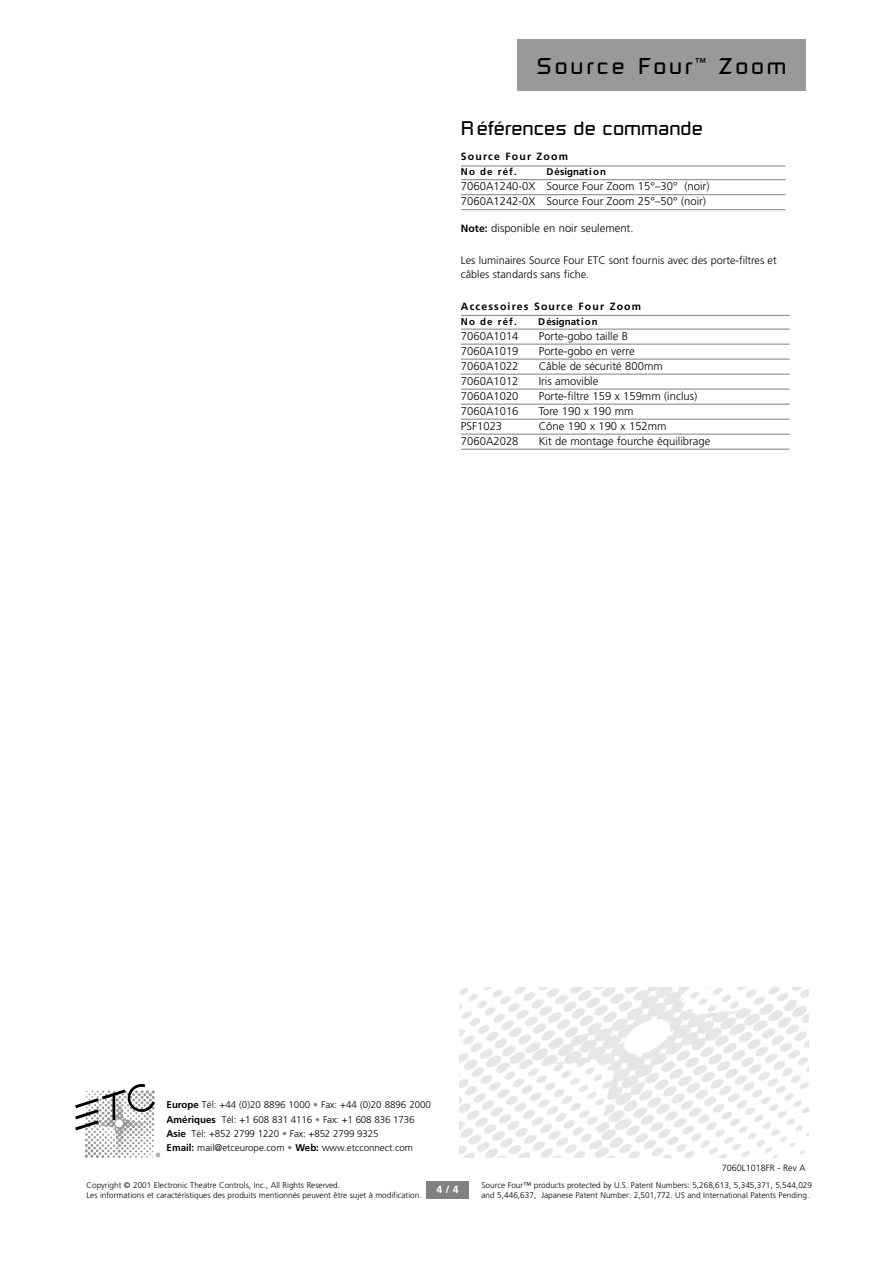
<style>
.page{position:relative;width:893px;height:1262px;background:#fff}
.page>*{position:absolute;margin:0;border:0;box-sizing:border-box;transform-origin:0 0}
.t1{font:22.5px "Russell Square";letter-spacing:.125em;color:#000}
.t2{font:19.5px "Russell Square";color:#000}
.t3{font:300 11.25px/15px "Frutiger";color:#000}
.t4{font:300 10.8px/13.5px "Frutiger";color:#000}
.t5{font:700 10.5px "Frutiger";letter-spacing:.11em;color:#000}
.t6{font:700 10.5px "Frutiger";color:#fff}
.t7{font:300 9.75px/14.2px "Frutiger";color:#000}
.t8{font:700 9.75px "Frutiger";color:#000}
.t9{font:700 9.75px "Frutiger";letter-spacing:.11em;color:#000}
.t10{font:300 9px "Frutiger";color:#000}
.t11{font:300 8.25px/10.5px "Frutiger";color:#000}
.s1{font-weight:700;font-size:10.5px}
.s2{font-weight:700}
.s3{font-weight:700;color:#808080}
</style>
<div class="page">
<hr style="left:461px;top:166px;width:324px;height:1px;background:#808080">
<hr style="left:461px;top:179px;width:324px;height:1px;background:#808080">
<hr style="left:461px;top:194px;width:324px;height:1px;background:#808080">
<hr style="left:461px;top:209px;width:324px;height:1px;background:#808080">
<hr style="left:461px;top:315px;width:328px;height:1px;background:#808080">
<hr style="left:461px;top:329px;width:328px;height:1px;background:#808080">
<hr style="left:461px;top:344px;width:328px;height:1px;background:#808080">
<hr style="left:461px;top:359px;width:328px;height:1px;background:#808080">
<hr style="left:461px;top:374px;width:328px;height:1px;background:#808080">
<hr style="left:461px;top:389px;width:328px;height:1px;background:#808080">
<hr style="left:461px;top:404px;width:328px;height:1px;background:#808080">
<hr style="left:461px;top:419px;width:328px;height:1px;background:#808080">
<hr style="left:461px;top:434px;width:328px;height:1px;background:#808080">
<hr style="left:461px;top:449px;width:328px;height:1px;background:#808080">
<div style="left:426px;top:1181px;width:42px;height:17px;background:#808080"></div>
<img style="left:459px;top:987px;width:349px;height:170px">
<div style="left:517px;top:40px;width:288px;height:51px;background:#999"></div>
<svg style="left:75px;top:1084px;width:85px;height:73px"></svg>
<h1 class="t1" style="left:536px;top:58px;width:251px">Source Four <sup>™</sup> Zoom</h1>
<h2 class="t2" style="left:461px;top:121px;width:243px">Références de commande</h2>
<p class="t5" style="left:461px;top:152px;width:109px">Source Four Zoom</p>
<p class="t9" style="left:461px;top:168px;width:57px">No de réf.</p>
<p class="t8" style="left:546px;top:168px;width:61px">Désignation</p>
<p class="t3" style="left:461px;top:180px;width:250px">7060A1240-0X Source Four Zoom 15°–30° (noir)<br>7060A1242-0X Source Four Zoom 25°–50° (noir)</p>
<p class="t3" style="left:461px;top:222px;width:174px"><span class="s1">Note:</span> disponible en noir seulement.</p>
<p class="t4" style="left:461px;top:255px;width:317px">Les luminaires Source Four ETC sont fournis avec des porte-filtres et câbles standards sans fiche.</p>
<p class="t5" style="left:461px;top:302px;width:182px">Accessoires Source Four Zoom</p>
<p class="t9" style="left:461px;top:317px;width:57px">No de réf.</p>
<p class="t8" style="left:538px;top:317px;width:61px">Désignation</p>
<p class="t3" style="left:461px;top:329px;width:59px">7060A1014</p>
<p class="t3" style="left:538px;top:329px;width:91px">Porte-gobo taille B</p>
<p class="t3" style="left:461px;top:344px;width:59px">7060A1019</p>
<p class="t3" style="left:538px;top:344px;width:98px">Porte-gobo en verre</p>
<p class="t3" style="left:461px;top:359px;width:59px">7060A1022</p>
<p class="t3" style="left:538px;top:359px;width:126px">Câble de sécurité 800mm</p>
<p class="t3" style="left:461px;top:374px;width:59px">7060A1012</p>
<p class="t3" style="left:538px;top:374px;width:61px">Iris amovible</p>
<p class="t3" style="left:461px;top:389px;width:59px">7060A1020</p>
<p class="t3" style="left:538px;top:389px;width:160px">Porte-filtre 159 x 159mm (inclus)</p>
<p class="t3" style="left:461px;top:404px;width:59px">7060A1016</p>
<p class="t3" style="left:538px;top:404px;width:96px">Tore 190 x 190 mm</p>
<p class="t3" style="left:461px;top:419px;width:43px">PSF1023</p>
<p class="t3" style="left:538px;top:419px;width:129px">Cône 190 x 190 x 152mm</p>
<p class="t3" style="left:461px;top:434px;width:59px">7060A2028</p>
<p class="t3" style="left:538px;top:434px;width:173px">Kit de montage fourche équilibrage</p>
<p class="t7" style="left:167px;top:1098px;width:266px"><span class="s2">Europe</span> Tél: +44 (0)20 8896 1000 <span class="s3">•</span> Fax: +44 (0)20 8896 2000<br><span class="s2">Amériques</span> Tél: +1 608 831 4116 <span class="s3">•</span> Fax: +1 608 836 1736<br><span class="s2">Asie</span> Tél: +852 2799 1220 <span class="s3">•</span> Fax: +852 2799 9325<br><span class="s2">Email:</span> mail@etceurope.com <span class="s3">•</span> <span class="s2">Web:</span> www.etcconnect.com</p>
<p class="t11" style="left:87px;top:1180px;width:336px">Copyright © 2001 Electronic Theatre Controls, Inc., All Rights Reserved.<br>Les informations et caractéristiques des produits mentionnés peuvent être sujet à modification.</p>
<p class="t11" style="left:481px;top:1180px;width:332px">Source Four™ products protected by U.S. Patent Numbers: 5,268,613, 5,345,371, 5,544,029 and 5,446,637, Japanese Patent Number: 2,501,772. US and International Patents Pending.</p>
<p class="t10" style="left:721px;top:1164px;width:85px">7060L1018FR - Rev A</p>
<p class="t6" style="left:436px;top:1185px;width:24px">4 / 4</p>
</div>
